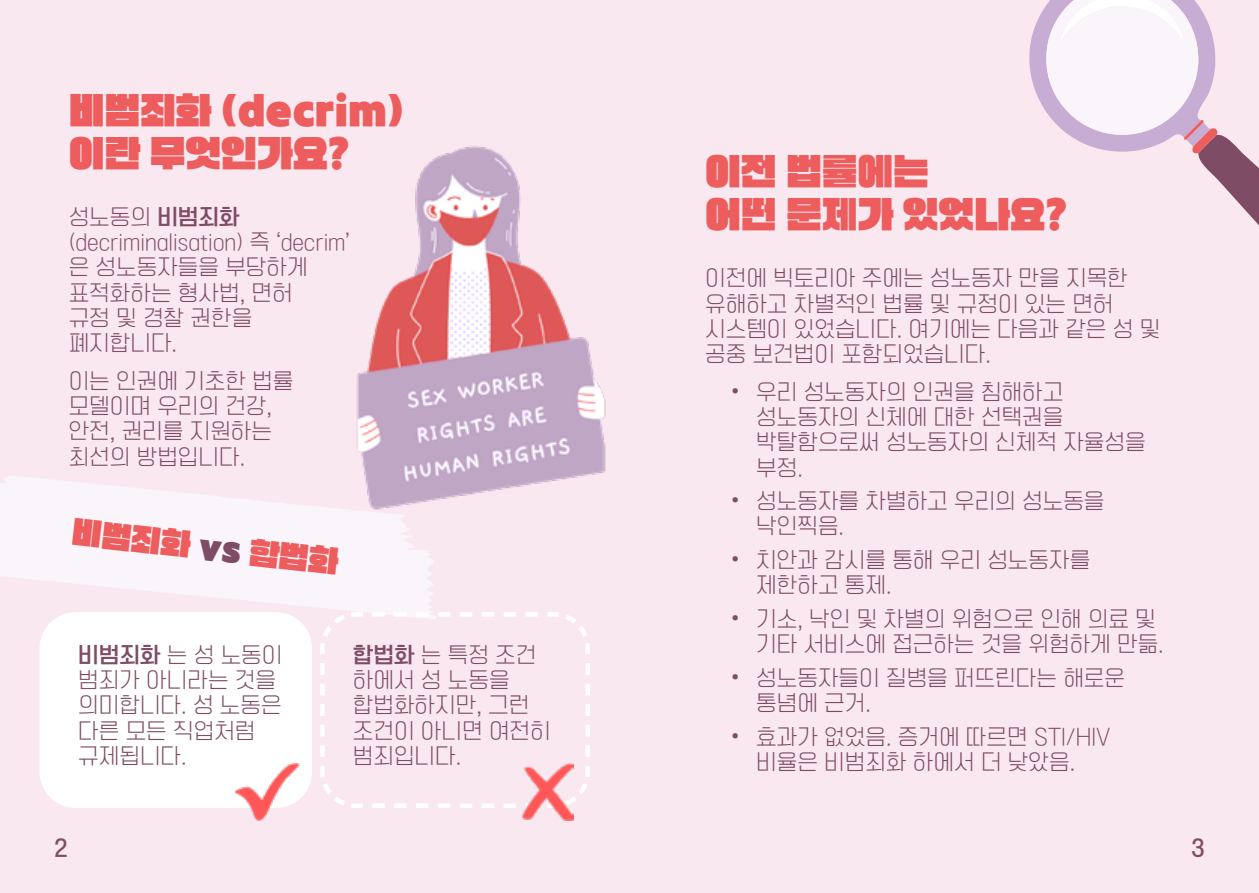
<style>
.page{position:relative;width:1259px;height:893px;background:#fae8f1}
.page>*{position:absolute;margin:0;border:0;box-sizing:border-box;transform-origin:0 0}
.t1{font:36px/43.2px "TT Supersize Bk";letter-spacing:-.01em;color:#ee5d5d}
.t2{font:30px "TT Supersize Bk";color:#ee5d5d}
.t3{font:21px/25.2px "TT Omni Gothic L";color:#7e4c64}
.t4{font:21px "TT Omni Gothic B";color:#7e4c64}
.s1{font-family:"TT Omni Gothic B"}
.s2{color:#7e4c64}
.s3{font-family:"Work Sans"}
</style>
<div class="page">
<div style="left:42px;top:614px;width:268px;height:192px;background:#fff;border-radius:34px"></div>
<div style="left:40px;top:612px;width:272px;height:196px;border:4px solid #fff;border-radius:34px"></div>
<svg style="left:0;top:476px;width:434px;height:144px;fill:#faf5fa"></svg>
<svg style="left:318px;top:610px;width:272px;height:198px"></svg>
<img style="left:341px;top:146px;width:265px;height:369px">
<svg style="left:1029px;top:0;width:230px;height:226px"></svg>
<img style="left:235px;top:763px;width:72px;height:57px">
<img style="left:514px;top:763px;width:59px;height:57px">
<h1 class="t1" style="left:69px;top:91px;width:336px">비범죄화 (decrim) 이란 무엇인가요?</h1>
<p class="t3" style="left:69px;top:205px;width:282px">성노동의 <span class="s1">비범죄화 </span>(decriminalisation) 즉 ‘decrim’ 은 성노동자들을 부당하게 표적화하는 형사법, 면허<br>규정 및 경찰 권한을 폐지합니다.</p>
<p class="t3" style="left:69px;top:369px;width:226px">이는 인권에 기초한 법률 모델이며 우리의 건강, 안전, 권리를 지원하는 최선의 방법입니다.</p>
<h2 class="t2" style="left:74px;top:515px;width:269px;rotate:7deg">비범죄화 <span class="s2">vs</span> 합법화</h2>
<p class="t3" style="left:78px;top:643px;width:206px"><span class="s1">비범죄화</span> 는 성 노동이 범죄가 아니라는 것을 의미합니다. 성 노동은 다른 모든 직업처럼 규제됩니다.</p>
<p class="t3" style="left:353px;top:643px;width:199px"><span class="s1">합법화</span> 는 특정 조건 하에서 성 노동을 합법화하지만, 그런 조건이 아니면 여전히 범죄입니다.</p>
<h1 class="t1" style="left:705px;top:152px;width:364px">이전 법률에는<br>어떤 문제가 있었나요?</h1>
<p class="t3" style="left:705px;top:267px;width:456px">이전에 빅토리아 주에는 성노동자 만을 지목한 유해하고 차별적인 법률 및 규정이 있는 면허 시스템이 있었습니다. 여기에는 다음과 같은 성 및 공중 보건법이 포함되었습니다.</p>
<p class="t3" style="left:756px;top:380px;width:391px;text-indent:-26px"><span class="s3">•</span> 우리 성노동자의 인권을 침해하고 성노동자의 신체에 대한 선택권을 박탈함으로써 성노동자의 신체적 자율성을 부정.</p>
<p class="t3" style="left:756px;top:490px;width:350px;text-indent:-26px"><span class="s3">•</span> 성노동자를 차별하고 우리의 성노동을 낙인찍음.</p>
<p class="t3" style="left:756px;top:549px;width:335px;text-indent:-26px"><span class="s3">•</span> 치안과 감시를 통해 우리 성노동자를 제한하고 통제.</p>
<p class="t3" style="left:756px;top:607px;width:409px;text-indent:-26px"><span class="s3">•</span> 기소, 낙인 및 차별의 위험으로 인해 의료 및 기타 서비스에 접근하는 것을 위험하게 만듦.</p>
<p class="t3" style="left:756px;top:666px;width:370px;text-indent:-26px"><span class="s3">•</span> 성노동자들이 질병을 퍼뜨린다는 해로운 통념에 근거.</p>
<p class="t3" style="left:730px;top:725px;width:381px;text-align:center"><span class="s3">•</span> 효과가 없었음. 증거에 따르면 STI/HIV 비율은 비범죄화 하에서 더 낮았음.</p>
<p class="t4" style="left:54px;top:837px;width:15px">2</p>
<p class="t4" style="left:1191px;top:837px;width:15px">3</p>
</div>
